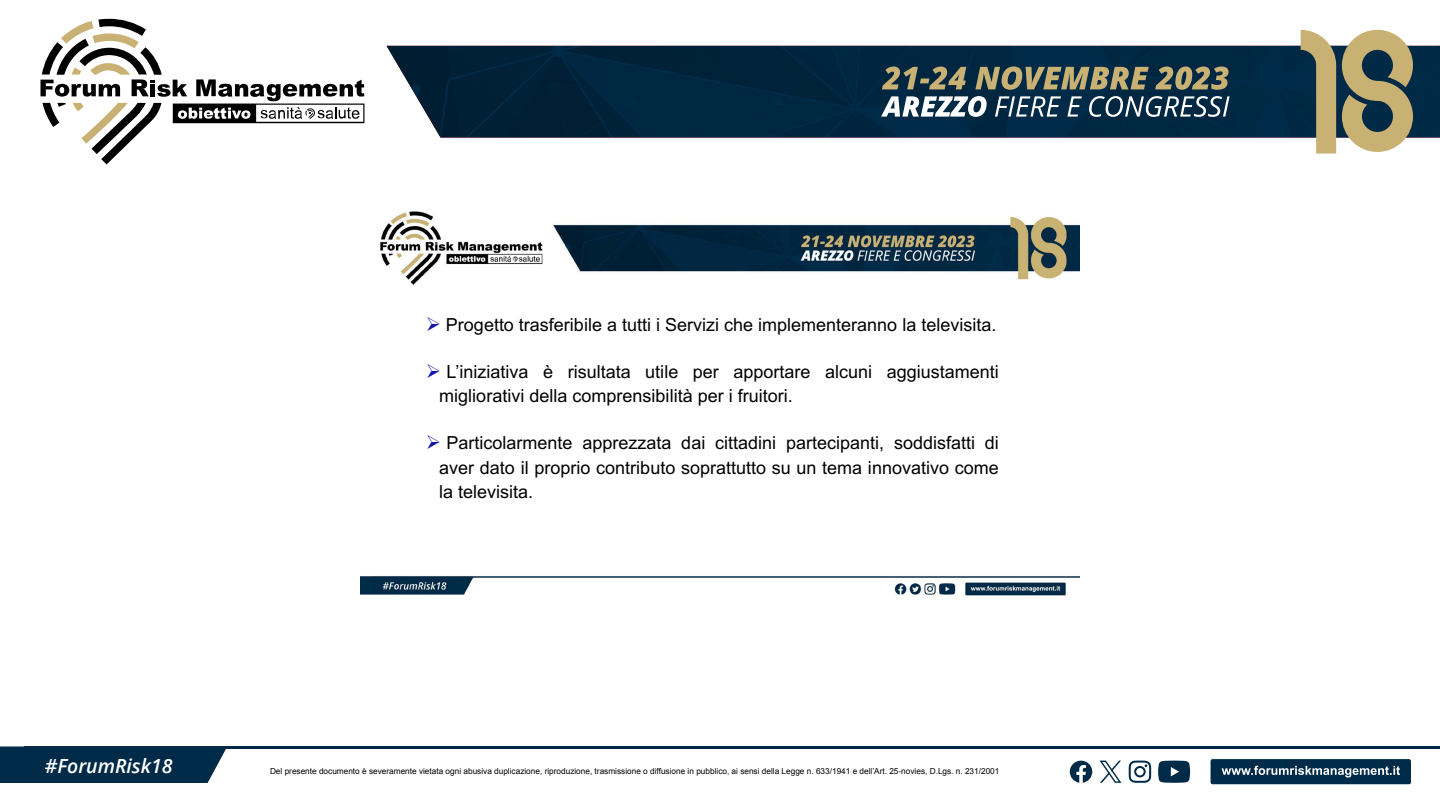
<style>
.page{position:relative;width:1440px;height:810px;background:#fff}
.page>*{position:absolute;margin:0;border:0;box-sizing:border-box;transform-origin:0 0}
.t1{font:italic 600 19.5px "Open Sans";color:#fff}
.t2{font:18px/24px "Arial";color:#000}
.t3{font:8.25px "Arial";color:#000}
.s1{color:#1216ae}
</style>
<div class="page">
<div style="left:0;top:746px;width:226px;height:37px;background:#002b48"></div>
<div style="left:1210px;top:759px;width:201px;height:26px;background:#002b48;border-radius:3px"></div>
<div style="left:1210px;top:758px;width:202px;height:27px;border:1px solid #fff;border-radius:3px"></div>
<svg style="left:1222px;top:766px;width:178px;height:11px"></svg>
<hr style="left:24px;top:746px;width:1416px;height:3px;background:#002b48">
<img style="left:386px;top:46px;width:1054px;height:92px">
<svg style="left:1342px;top:30px;width:71px;height:122px;background:#9a9575"></svg>
<svg style="left:1301px;top:30px;width:35px;height:124px;background:#929074"></svg>
<svg style="left:40px;top:19px;width:324px;height:145px"></svg>
<svg style="left:881px;top:96px;width:349px;height:21px"></svg>
<svg style="left:882px;top:66px;width:347px;height:24px;background:#656c5b"></svg>
<svg style="left:1129px;top:761px;width:22px;height:22px"></svg>
<svg style="left:1158px;top:761px;width:32px;height:22px"></svg>
<svg style="left:1070px;top:761px;width:22px;height:22px"></svg>
<svg style="left:1100px;top:761px;width:21px;height:22px"></svg>
<img style="left:360px;top:211px;width:720px;height:385px">
<p class="t2" style="left:426px;top:313px;width:572px"><span class="s1">➢</span> Progetto trasferibile a tutti i Servizi che implementeranno la televisita.</p>
<p class="t2" style="left:439px;top:360px;width:561px;text-indent:-13px"><span class="s1">➢</span> L’iniziativa è risultata utile per apportare alcuni aggiustamenti migliorativi della comprensibilità per i fruitori.</p>
<p class="t2" style="left:439px;top:431px;width:561px;text-align:justify;text-indent:-13px"><span class="s1">➢</span> Particolarmente apprezzata dai cittadini partecipanti, soddisfatti di aver dato il proprio contributo soprattutto su un tema innovativo come la televisita.</p>
<p class="t1" style="left:45px;top:752px;width:129px">#ForumRisk18</p>
<p class="t3" style="left:270px;top:766px;width:731px">Del presente documento è severamente vietata ogni abusiva duplicazione, riproduzione, trasmissione o diffusione in pubblico, ai sensi della Legge n. 633/1941 e dell’Art. 25-novies, D.Lgs. n. 231/2001</p>
</div>
